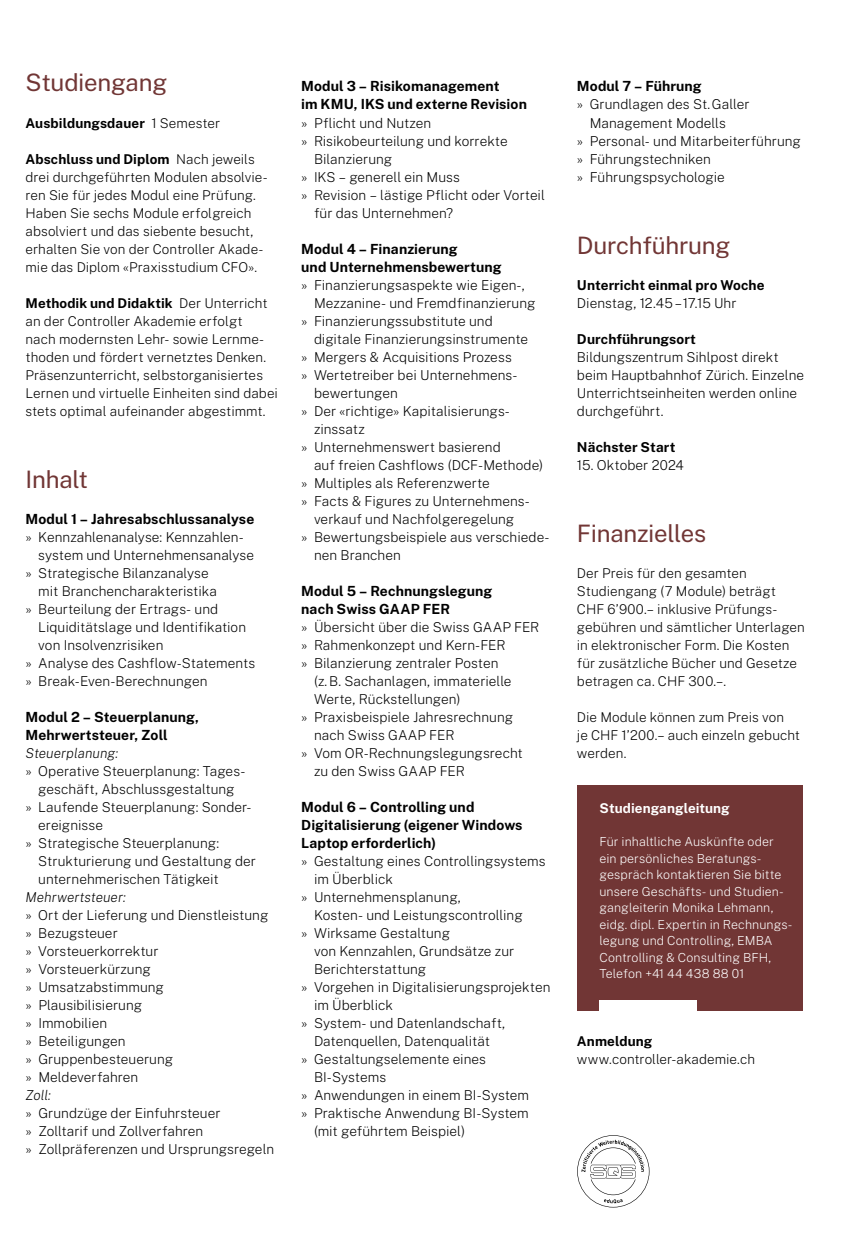
<style>
.page{position:relative;width:851px;height:1234px;background:#fff}
.page>*{position:absolute;margin:0;border:0;box-sizing:border-box;transform-origin:0 0}
.t1{font:24px "Public Sans";letter-spacing:-.01em;color:#713635}
.t2{font:700 13.95px/18px "Public Sans";letter-spacing:.01em;color:#000}
.t3{font:200 13.65px/18px "Public Sans";color:#000}
.t4{font:700 13.65px "Public Sans";letter-spacing:.01em;color:#000}
.t5{font:italic 200 13.65px "Public Sans";letter-spacing:.005em;color:#000}
.t6{font:200 13.5px/18px "Public Sans";letter-spacing:.005em;color:#000}
.t7{font:700 13.5px "Public Sans";letter-spacing:.01em;color:#000}
.t8{font:700 13.5px "Public Sans";letter-spacing:.005em;color:#fff}
.t9{font:200 12.45px/16.5px "Public Sans";letter-spacing:.005em;color:#fff}
.s1{font-weight:200}
.s2{font-weight:700}
</style>
<div class="page">
<div style="left:577px;top:784px;width:225px;height:226px;background:#713635"></div>
<div style="left:599px;top:1000px;width:97px;height:10px;background:#fff"></div>
<svg style="left:577px;top:1135px;width:72px;height:72px"></svg>
<h1 class="t1" style="left:26px;top:65px;width:143px">Studiengang</h1>
<p class="t7" style="left:26px;top:113px;width:196px">Ausbildungsdauer <span class="s1">1 Semester</span></p>
<p class="t6" style="left:26px;top:149px;width:244px"><span class="s2">Abschluss und Diplom</span> Nach jeweils drei durchgeführten Modulen absolvie&shy;ren Sie für jedes Modul eine Prüfung.<br>Haben Sie sechs Module erfolgreich absolviert und das siebente besucht, erhalten Sie von der Controller Akade&shy;mie das Diplom «Praxisstudium CFO».</p>
<p class="t6" style="left:26px;top:293px;width:254px"><span class="s2">Methodik und Didaktik</span> Der Unterricht an der Controller Akademie erfolgt<br>nach modernsten Lehr- sowie Lernme&shy;thoden und fördert vernetztes Denken.<br>Präsenzunterricht, selbstorganisiertes Lernen und virtuelle Einheiten sind dabei stets optimal aufeinander abgestimmt.</p>
<h1 class="t1" style="left:26px;top:461px;width:64px">Inhalt</h1>
<p class="t2" style="left:26px;top:509px;width:230px">Modul 1 – Jahresabschlussanalyse</p>
<p class="t3" style="left:26px;top:527px;width:218px">» Kennzahlenanalyse: Kennzahlen-</p>
<p class="t3" style="left:38px;top:545px;width:217px">system und Unternehmensanalyse</p>
<p class="t3" style="left:26px;top:563px;width:185px">» Strategische Bilanzanalyse</p>
<p class="t3" style="left:38px;top:581px;width:180px">mit Branchencharakteristika</p>
<p class="t3" style="left:26px;top:599px;width:194px">» Beurteilung der Ertrags- und</p>
<p class="t3" style="left:38px;top:617px;width:209px">Liquiditätslage und Identifikation</p>
<p class="t3" style="left:38px;top:635px;width:127px">von Insolvenzrisiken</p>
<p class="t3" style="left:26px;top:653px;width:231px">» Analyse des Cashflow-Statements</p>
<p class="t3" style="left:26px;top:671px;width:183px">» Break-Even-Berechnungen</p>
<p class="t2" style="left:26px;top:707px;width:175px">Modul 2 – Steuerplanung,<br>Mehrwertsteuer, Zoll</p>
<p class="t5" style="left:26px;top:744px;width:94px">Steuerplanung:</p>
<p class="t3" style="left:26px;top:761px;width:219px">» Operative Steuerplanung: Tages-</p>
<p class="t3" style="left:38px;top:779px;width:198px">geschäft, Abschlussgestaltung</p>
<p class="t3" style="left:26px;top:797px;width:226px">» Laufende Steuerplanung: Sonder-</p>
<p class="t3" style="left:38px;top:815px;width:66px">ereignisse</p>
<p class="t3" style="left:26px;top:833px;width:195px">» Strategische Steuerplanung:</p>
<p class="t3" style="left:38px;top:851px;width:219px">Strukturierung und Gestaltung der</p>
<p class="t3" style="left:38px;top:869px;width:182px">unternehmerischen Tätigkeit</p>
<p class="t5" style="left:26px;top:888px;width:102px">Mehrwertsteuer:</p>
<p class="t3" style="left:26px;top:905px;width:244px">» Ort der Lieferung und Dienstleistung » Bezugsteuer<br>» Vorsteuerkorrektur<br>» Vorsteuerkürzung<br>» Umsatzabstimmung<br>» Plausibilisierung<br>» Immobilien<br>» Beteiligungen<br>» Gruppenbesteuerung<br>» Meldeverfahren</p>
<p class="t5" style="left:26px;top:1086px;width:27px">Zoll:</p>
<p class="t3" style="left:26px;top:1103px;width:250px">» Grundzüge der Einfuhrsteuer<br>» Zolltarif und Zollverfahren<br>» Zollpräferenzen und Ursprungsregeln</p>
<p class="t2" style="left:301px;top:77px;width:227px">Modul 3 – Risikomanagement<br>im KMU, IKS und externe Revision</p>
<p class="t3" style="left:301px;top:113px;width:131px">» Pflicht und Nutzen</p>
<p class="t3" style="left:301px;top:131px;width:208px">» Risikobeurteilung und korrekte</p>
<p class="t3" style="left:314px;top:149px;width:80px">Bilanzierung</p>
<p class="t3" style="left:301px;top:167px;width:160px">» IKS – generell ein Muss</p>
<p class="t3" style="left:301px;top:185px;width:245px">» Revision – lästige Pflicht oder Vorteil</p>
<p class="t3" style="left:314px;top:203px;width:141px">für das Unternehmen?</p>
<p class="t2" style="left:301px;top:239px;width:202px">Modul 4 – Finanzierung<br>und Unternehmensbewertung</p>
<p class="t3" style="left:301px;top:275px;width:225px">» Finanzierungsaspekte wie Eigen-,</p>
<p class="t3" style="left:314px;top:293px;width:223px">Mezzanine- und Fremdfinanzierung</p>
<p class="t3" style="left:301px;top:311px;width:193px">» Finanzierungssubstitute und</p>
<p class="t3" style="left:314px;top:329px;width:215px">digitale Finanzierungsinstrumente</p>
<p class="t3" style="left:301px;top:347px;width:212px">» Mergers &amp; Acquisitions Prozess</p>
<p class="t3" style="left:301px;top:365px;width:216px">» Wertetreiber bei Unternehmens-</p>
<p class="t3" style="left:314px;top:383px;width:85px">bewertungen</p>
<p class="t3" style="left:301px;top:401px;width:208px">» Der «richtige» Kapitalisierungs-</p>
<p class="t3" style="left:314px;top:419px;width:52px">zinssatz</p>
<p class="t3" style="left:301px;top:437px;width:201px">» Unternehmenswert basierend</p>
<p class="t3" style="left:314px;top:455px;width:230px">auf freien Cashflows (DCF-Methode)</p>
<p class="t3" style="left:301px;top:473px;width:190px">» Multiples als Referenzwerte</p>
<p class="t3" style="left:301px;top:491px;width:228px">» Facts &amp; Figures zu Unternehmens-</p>
<p class="t3" style="left:314px;top:509px;width:202px">verkauf und Nachfolgeregelung</p>
<p class="t3" style="left:301px;top:527px;width:250px">» Bewertungsbeispiele aus verschiede-</p>
<p class="t3" style="left:314px;top:545px;width:88px">nen Branchen</p>
<p class="t2" style="left:301px;top:581px;width:192px">Modul 5 – Rechnungslegung nach Swiss GAAP FER</p>
<p class="t3" style="left:301px;top:617px;width:239px">» Übersicht über die Swiss GAAP FER</p>
<p class="t3" style="left:301px;top:635px;width:206px">» Rahmenkonzept und Kern-FER</p>
<p class="t3" style="left:301px;top:653px;width:199px">» Bilanzierung zentraler Posten</p>
<p class="t3" style="left:314px;top:671px;width:199px">(z.B. Sachanlagen, immaterielle</p>
<p class="t3" style="left:314px;top:689px;width:148px">Werte, Rückstellungen)</p>
<p class="t3" style="left:301px;top:707px;width:213px">» Praxisbeispiele Jahresrechnung</p>
<p class="t3" style="left:314px;top:725px;width:142px">nach Swiss GAAP FER</p>
<p class="t3" style="left:301px;top:743px;width:223px">» Vom OR-Rechnungslegungsrecht</p>
<p class="t3" style="left:314px;top:761px;width:152px">zu den Swiss GAAP FER</p>
<p class="t2" style="left:301px;top:797px;width:223px">Modul 6 – Controlling und<br>Digitalisierung (eigener Windows<br>Laptop erforderlich)</p>
<p class="t3" style="left:301px;top:851px;width:246px">» Gestaltung eines Controllingsystems</p>
<p class="t3" style="left:314px;top:869px;width:80px">im Überblick</p>
<p class="t3" style="left:301px;top:887px;width:161px">» Unternehmensplanung,</p>
<p class="t3" style="left:314px;top:905px;width:210px">Kosten- und Leistungscontrolling</p>
<p class="t3" style="left:301px;top:923px;width:150px">» Wirksame Gestaltung</p>
<p class="t3" style="left:314px;top:941px;width:202px">von Kennzahlen, Grundsätze zur</p>
<p class="t3" style="left:314px;top:959px;width:114px">Berichterstattung</p>
<p class="t3" style="left:301px;top:977px;width:251px">» Vorgehen in Digitalisierungsprojekten</p>
<p class="t3" style="left:314px;top:995px;width:80px">im Überblick</p>
<p class="t3" style="left:301px;top:1013px;width:205px">» System- und Datenlandschaft,</p>
<p class="t3" style="left:314px;top:1031px;width:177px">Datenquellen, Datenqualität</p>
<p class="t3" style="left:301px;top:1049px;width:186px">» Gestaltungselemente eines</p>
<p class="t3" style="left:314px;top:1067px;width:74px">BI-Systems</p>
<p class="t3" style="left:301px;top:1085px;width:229px">» Anwendungen in einem BI-System</p>
<p class="t3" style="left:301px;top:1103px;width:229px">» Praktische Anwendung BI-System</p>
<p class="t3" style="left:314px;top:1121px;width:153px">(mit geführtem Beispiel)</p>
<p class="t2" style="left:577px;top:77px;width:126px">Modul 7 – Führung</p>
<p class="t3" style="left:577px;top:95px;width:174px">» Grundlagen des St.Galler</p>
<p class="t3" style="left:589px;top:113px;width:138px">Management Modells</p>
<p class="t3" style="left:577px;top:131px;width:225px">» Personal- und Mitarbeiterführung</p>
<p class="t3" style="left:577px;top:149px;width:135px">» Führungstechniken</p>
<p class="t3" style="left:577px;top:167px;width:149px">» Führungspsychologie</p>
<h1 class="t1" style="left:577px;top:227px;width:155px">Durchführung</h1>
<p class="t4" style="left:577px;top:275px;width:189px">Unterricht einmal pro Woche</p>
<p class="t3" style="left:577px;top:293px;width:161px">Dienstag, 12.45–17.15 Uhr</p>
<p class="t4" style="left:577px;top:329px;width:120px">Durchführungsort</p>
<p class="t3" style="left:577px;top:347px;width:229px">Bildungszentrum Sihlpost direkt beim Hauptbahnhof Zürich. Einzelne<br>Unterrichtseinheiten werden online durchgeführt.</p>
<p class="t4" style="left:577px;top:437px;width:100px">Nächster Start</p>
<p class="t3" style="left:577px;top:455px;width:108px">15. Oktober 2024</p>
<h1 class="t1" style="left:577px;top:515px;width:131px">Finanzielles</h1>
<p class="t6" style="left:577px;top:563px;width:229px">Der Preis für den gesamten<br>Studiengang (7 Module) beträgt<br>CHF 6’900.– inklusive Prüfungs&shy;gebühren und sämtlicher Unterlagen in elektronischer Form. Die Kosten für zusätzliche Bücher und Gesetze betragen ca. CHF 300.–.</p>
<p class="t6" style="left:577px;top:707px;width:225px">Die Module können zum Preis von<br>je CHF 1’200.– auch einzeln gebucht werden.</p>
<p class="t8" style="left:599px;top:798px;width:132px">Studiengangleitung</p>
<p class="t9" style="left:599px;top:832px;width:194px">Für inhaltliche Auskünfte oder ein persönliches Beratungs&shy;gespräch kontaktieren Sie bitte unsere Geschäfts- und Studien&shy;gangleiterin Monika Lehmann, eidg. dipl. Expertin in Rechnungs&shy;legung und Controlling, EMBA<br>Controlling &amp; Consulting BFH,<br>Telefon +41 44 438 88 01</p>
<p class="t7" style="left:577px;top:1031px;width:77px">Anmeldung</p>
<p class="t6" style="left:577px;top:1049px;width:179px">www.controller-akademie.ch</p>
</div>
